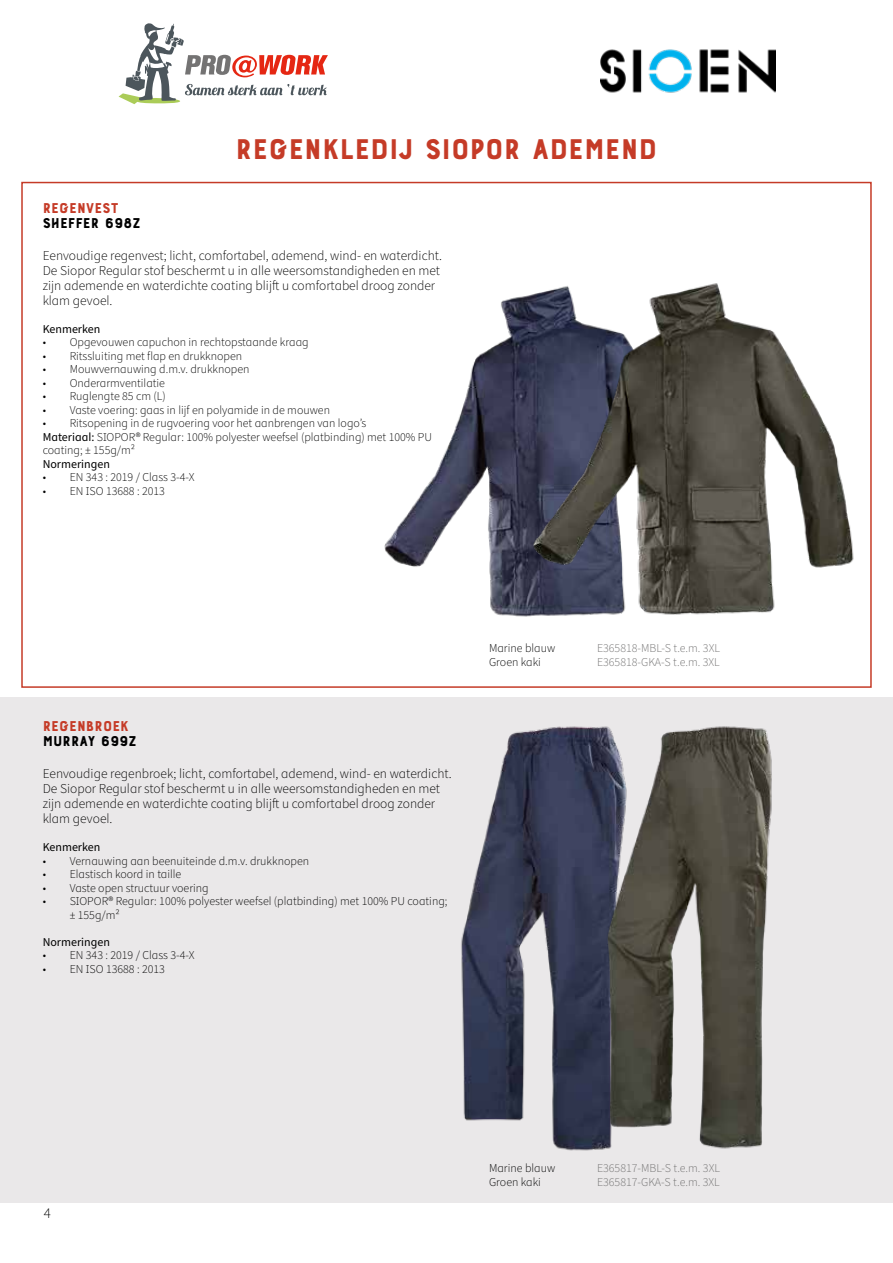
<style>
.page{position:relative;width:893px;height:1263px;background:#fff}
.page>*{position:absolute;margin:0;border:0;box-sizing:border-box;transform-origin:0 0}
.t1{font:30px "Bourton Base";color:#c53b27}
.t2{font:15px "Bourton Base";color:#000}
.t3{font:15px "Bourton Base";color:#c53b27}
.t4{font:300 15px "Source Sans Pro";color:#000}
.t5{font:300 13.5px/15px "Source Sans Pro";color:#000}
.t6{font:300 12px/13.5px "Source Sans Pro";color:#000}
.t7{font:300 12px "Source Sans Pro";color:#706f6f}
.t8{font:12px "Source Sans Pro";color:#000}
.s1{font-weight:400}
</style>
<div class="page">
<svg style="left:119px;top:23px;width:209px;height:81px"></svg>
<img style="left:601px;top:49px;width:175px;height:44px">
<div style="left:0;top:697px;width:893px;height:506px;background:#eae8e9"></div>
<img style="left:461px;top:726px;width:138px;height:425px">
<img style="left:599px;top:726px;width:173px;height:424px">
<img style="left:384px;top:295px;width:143px;height:322px">
<img style="left:527px;top:283px;width:327px;height:334px">
<hr style="left:892px;top:182px;width:1px;height:506px;background:#eae8e9">
<h1 class="t1" style="left:236px;top:130px;width:423px">REGENKLEDIJ SIOPOR ADEMEND</h1>
<p class="t3" style="left:43px;top:199px;width:77px">REGENVEST</p>
<p class="t2" style="left:43px;top:214px;width:100px">SHEFFER 698Z</p>
<p class="t5" style="left:43px;top:248px;width:401px">Eenvoudige regenvest; licht, comfortabel, ademend, wind- en waterdicht.<br>De Siopor Regular stof beschermt u in alle weersomstandigheden en met zijn ademende en waterdichte coating blijft u comfortabel droog zonder klam gevoel.</p>
<p class="t8" style="left:43px;top:321px;width:59px">Kenmerken</p>
<p class="t6" style="left:43px;top:336px;width:267px">• Opgevouwen capuchon in rechtopstaande kraag</p>
<p class="t6" style="left:43px;top:349px;width:201px">• Ritssluiting met flap en drukknopen</p>
<p class="t6" style="left:43px;top:363px;width:208px">• Mouwvernauwing d.m.v. drukknopen</p>
<p class="t6" style="left:43px;top:376px;width:124px">• Onderarmventilatie</p>
<p class="t6" style="left:43px;top:390px;width:125px">• Ruglengte 85 cm (L)</p>
<p class="t6" style="left:43px;top:403px;width:289px">• Vaste voering: gaas in lijf en polyamide in de mouwen</p>
<p class="t6" style="left:43px;top:417px;width:391px">• Ritsopening in de rugvoering voor het aanbrengen van logo’s<br><span class="s1">Materiaal:</span> SIOPOR® Regular: 100% polyester weefsel (platbinding) met 100% PU coating; ± 155g/m²</p>
<p class="t8" style="left:43px;top:456px;width:69px">Normeringen</p>
<p class="t6" style="left:43px;top:471px;width:153px">• EN 343 : 2019 / Class 3-4-X</p>
<p class="t6" style="left:43px;top:484px;width:124px">• EN ISO 13688 : 2013</p>
<p class="t3" style="left:43px;top:717px;width:88px">REGENBROEK</p>
<p class="t2" style="left:43px;top:732px;width:96px">MURRAY 699Z</p>
<p class="t5" style="left:43px;top:766px;width:411px">Eenvoudige regenbroek; licht, comfortabel, ademend, wind- en waterdicht.<br>De Siopor Regular stof beschermt u in alle weersomstandigheden en met zijn ademende en waterdichte coating blijft u comfortabel droog zonder klam gevoel.</p>
<p class="t8" style="left:43px;top:839px;width:59px">Kenmerken</p>
<p class="t6" style="left:43px;top:854px;width:268px">• Vernauwing aan beenuiteinde d.m.v. drukknopen</p>
<p class="t6" style="left:43px;top:868px;width:140px">• Elastisch koord in taille</p>
<p class="t6" style="left:43px;top:881px;width:168px">• Vaste open structuur voering</p>
<p class="t6" style="left:70px;top:895px;width:379px;text-indent:-27px">• SIOPOR® Regular: 100% polyester weefsel (platbinding) met 100% PU coating; ± 155g/m²</p>
<p class="t8" style="left:43px;top:934px;width:69px">Normeringen</p>
<p class="t6" style="left:43px;top:949px;width:153px">• EN 343 : 2019 / Class 3-4-X</p>
<p class="t6" style="left:43px;top:962px;width:124px">• EN ISO 13688 : 2013</p>
<p class="t6" style="left:489px;top:642px;width:68px">Marine blauw</p>
<p class="t7" style="left:597px;top:640px;width:124px">E365818-MBL-S t.e.m. 3XL</p>
<p class="t6" style="left:489px;top:655px;width:54px">Groen kaki</p>
<p class="t7" style="left:597px;top:653px;width:124px">E365818-GKA-S t.e.m. 3XL</p>
<p class="t4" style="left:44px;top:1203px;width:9px">4</p>
<p class="t6" style="left:489px;top:1162px;width:68px">Marine blauw</p>
<p class="t7" style="left:597px;top:1160px;width:124px">E365817-MBL-S t.e.m. 3XL</p>
<p class="t6" style="left:489px;top:1175px;width:54px">Groen kaki</p>
<p class="t7" style="left:597px;top:1174px;width:124px">E365817-GKA-S t.e.m. 3XL</p>
</div>
